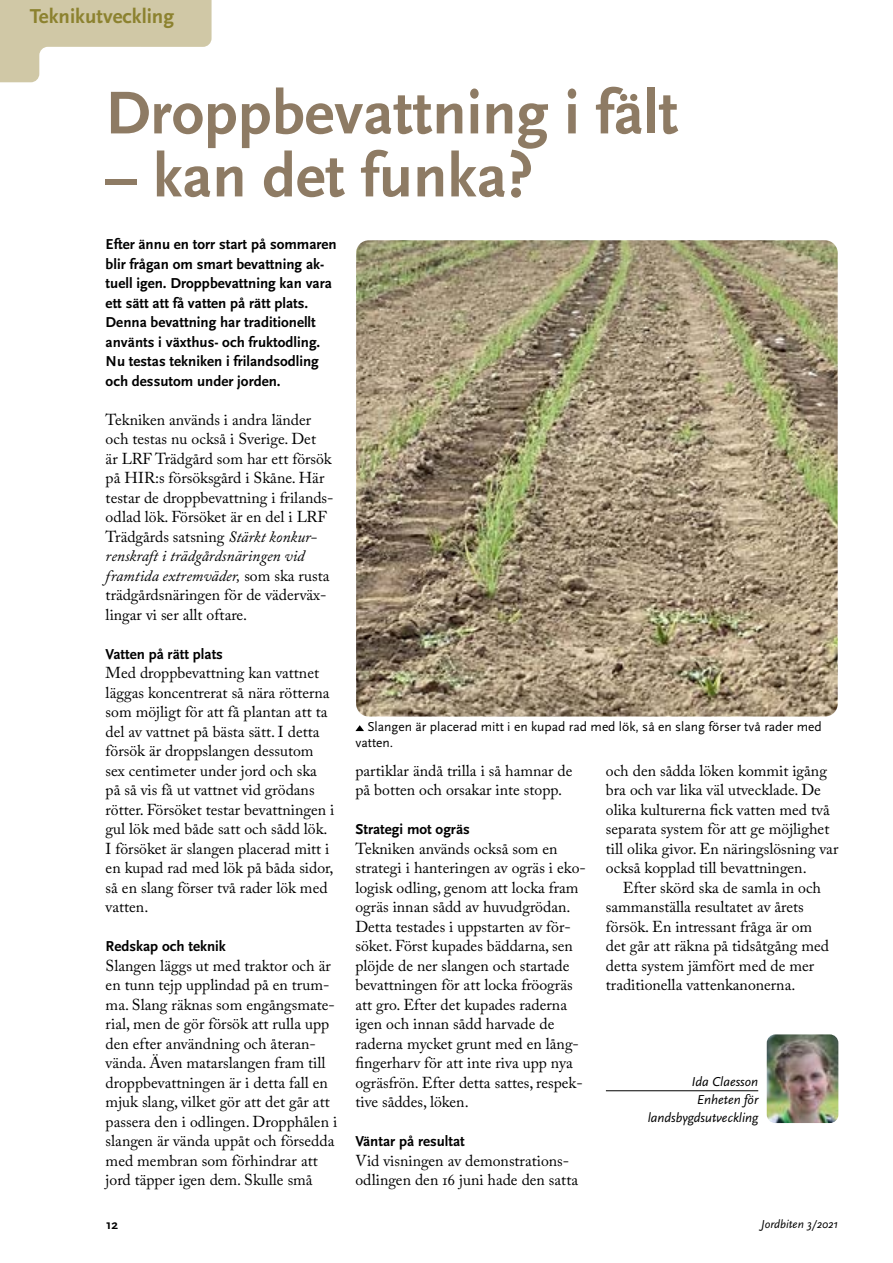
<style>
.page{position:relative;width:893px;height:1263px;background:#fff}
.page>*{position:absolute;margin:0;border:0;box-sizing:border-box;transform-origin:0 0}
.Rubrik_36pt{font:700 63px "Scala Sans Pro";color:#8e7b64}
.t1{font:700 21px "Scala Sans Pro";color:#8c822f}
.Brödtext_utan_indrag{font:15.75px/19.5px "Adobe Caslon Pro";color:#000}
.Brödtext_med_indrag{font:15.75px/19.5px "Adobe Caslon Pro";color:#000}
.Ingress_i_smal_spalt{font:700 15px/19.5px "Scala Sans Pro";color:#000}
.Mellanrubrik{font:700 15px "Scala Sans Pro";color:#000}
.t2{font:13.5px/16.2px "Scala Sans Pro";color:#000}
.Bildbyline_2{font:italic 13.5px/18px "Scala Sans Pro";color:#000;text-align:right}
.Bildbyline_1{font:italic 13.5px "Scala Sans Pro";color:#000}
.t3{font:700 13.5px "Scala Sans Pro";color:#000}
.t4{font:italic 12px "Scala Sans Pro";color:#000}
.s1{font-style:italic}
</style>
<div class="page">
<hr style="left:606px;top:1090px;width:152px;height:1px;background:#000">
<img style="left:356px;top:240px;width:482px;height:476px">
<svg style="left:355px;top:725px;width:9px;height:6px"></svg>
<svg style="left:0;top:0;width:212px;height:82px"></svg>
<img style="left:767px;top:1034px;width:71px;height:89px">
<h2 class="t1" style="left:30px;top:4px;width:146px">Teknikutveckling</h2>
<h1 class="Rubrik_36pt" style="left:106px;top:76px;width:574px">Droppbevattning i fält</h1>
<h1 class="Rubrik_36pt" style="left:106px;top:139px;width:429px">– kan det funka?</h1>
<p class="Ingress_i_smal_spalt" style="left:106px;top:234px;width:233px">Efter ännu en torr start på sommaren blir frågan om smart bevattning ak&shy;tuell igen. Droppbevattning kan vara ett sätt att få vatten på rätt plats.<br>Denna bevattning har traditionellt använts i växthus- och fruktodling.<br>Nu testas tekniken i frilandsodling och dessutom under jorden.</p>
<p class="Brödtext_utan_indrag" style="left:106px;top:409px;width:229px">Tekniken används i andra länder och testas nu också i Sverige. Det<br>är LRF Trädgård som har ett försök på HIR:s försöksgård i Skåne. Här testar de droppbevattning i frilands&shy;odlad lök. Försöket är en del i LRF Trädgårds satsning <span class="s1">Stärkt konkur&shy;renskraft i trädgårdsnäringen vid framtida extremväder,</span> som ska rusta trädgårdsnäringen för de väderväx&shy;lingar vi ser allt oftare.</p>
<h2 class="Mellanrubrik" style="left:106px;top:645px;width:119px">Vatten på rätt plats</h2>
<p class="Brödtext_utan_indrag" style="left:106px;top:663px;width:230px">Med droppbevattning kan vattnet läggas koncentrerat så nära rötterna som möjligt för att få plantan att ta del av vattnet på bästa sätt. I detta försök är droppslangen dessutom sex centimeter under jord och ska på så vis få ut vattnet vid grödans rötter. Försöket testar bevattningen i gul lök med både satt och sådd lök.<br>I försöket är slangen placerad mitt i en kupad rad med lök på båda sidor, så en slang förser två rader lök med vatten.</p>
<h2 class="Mellanrubrik" style="left:106px;top:937px;width:122px">Redskap och teknik</h2>
<p class="Brödtext_utan_indrag" style="left:106px;top:955px;width:233px">Slangen läggs ut med traktor och är en tunn tejp upplindad på en trum&shy;ma. Slang räknas som engångsmate&shy;rial, men de gör försök att rulla upp den efter användning och återan&shy;vända. Även matarslangen fram till droppbevattningen är i detta fall en mjuk slang, vilket gör att det går att passera den i odlingen. Dropphålen i slangen är vända uppåt och försedda med membran som förhindrar att jord täpper igen dem. Skulle små</p>
<p class="t2" style="left:355px;top:718px;width:468px;text-indent:12px">Slangen är placerad mitt i en kupad rad med lök, så en slang förser två rader med vatten.</p>
<p class="Brödtext_utan_indrag" style="left:355px;top:760px;width:219px">partiklar ändå trilla i så hamnar de på botten och orsakar inte stopp.</p>
<h2 class="Mellanrubrik" style="left:355px;top:820px;width:116px">Strategi mot ogräs</h2>
<p class="Brödtext_utan_indrag" style="left:355px;top:838px;width:232px">Tekniken används också som en strategi i hanteringen av ogräs i eko&shy;logisk odling, genom att locka fram ogräs innan sådd av huvudgrödan.<br>Detta testades i uppstarten av för&shy;söket. Först kupades bäddarna, sen plöjde de ner slangen och startade bevattningen för att locka fröogräs att gro. Efter det kupades raderna igen och innan sådd harvade de raderna mycket grunt med en lång&shy;fingerharv för att inte riva upp nya ogräsfrön. Efter detta sattes, respek&shy;tive såddes, löken.</p>
<h2 class="Mellanrubrik" style="left:355px;top:1132px;width:111px">Väntar på resultat</h2>
<p class="Brödtext_utan_indrag" style="left:355px;top:1150px;width:224px">Vid visningen av demonstrations&shy;odlingen den 16 juni hade den satta</p>
<p class="Brödtext_utan_indrag" style="left:606px;top:760px;width:234px">och den sådda löken kommit igång bra och var lika väl utvecklade. De olika kulturerna fick vatten med två separata system för att ge möjlighet till olika givor. En näringslösning var också kopplad till bevattningen.</p>
<p class="Brödtext_med_indrag" style="left:606px;top:877px;width:225px;text-indent:17px">Efter skörd ska de samla in och sammanställa resultatet av årets försök. En intressant fråga är om det går att räkna på tidsåtgång med detta system jämfört med de mer traditionella vattenkanonerna.</p>
<p class="Bildbyline_1" style="left:691px;top:1074px;width:68px">Ida Claesson</p>
<p class="Bildbyline_2" style="left:648px;top:1091px;width:112px">Enheten för landsbygdsutveckling</p>
<p class="t3" style="left:106px;top:1216px;width:13px">12</p>
<p class="t4" style="left:761px;top:1217px;width:78px">Jordbiten 3/2021</p>
</div>
